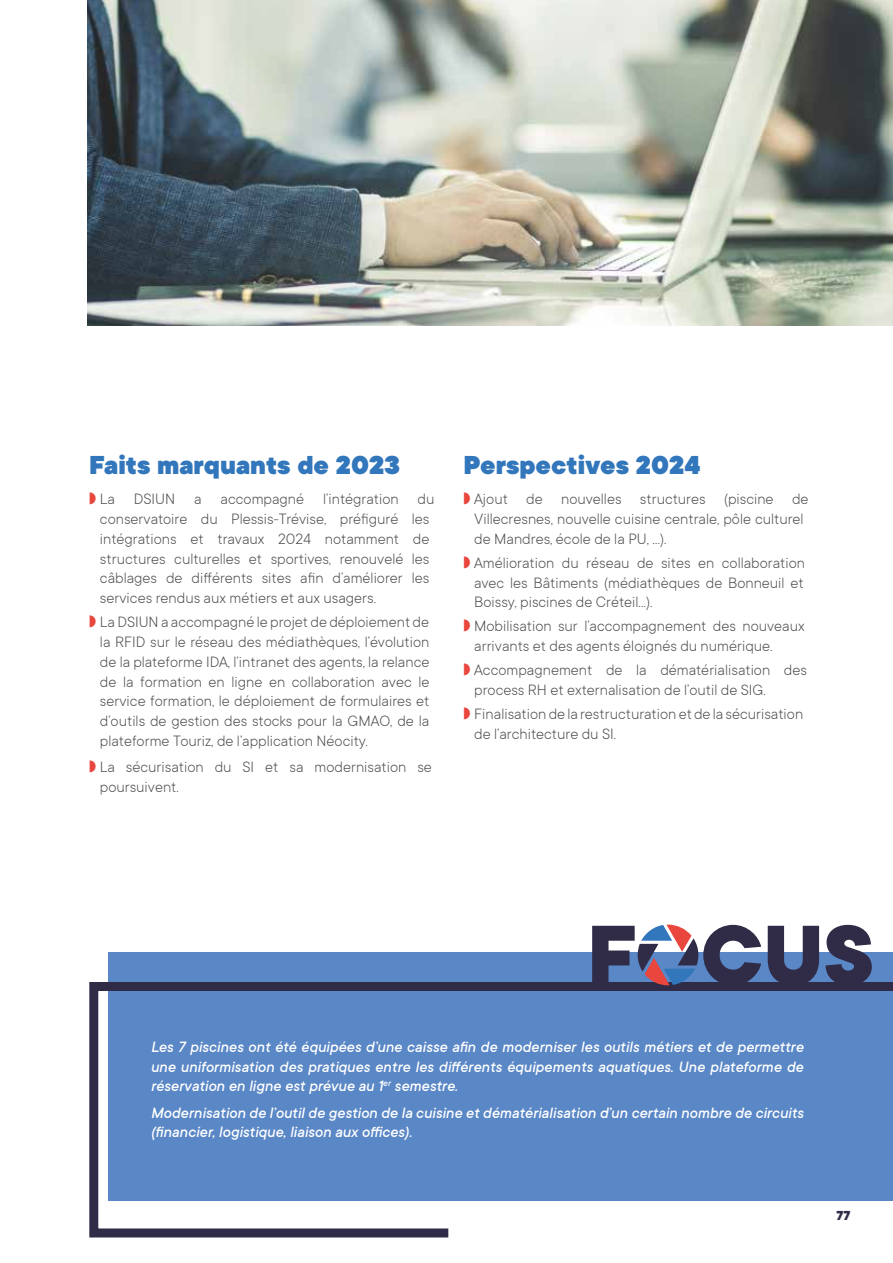
<style>
.page{position:relative;width:893px;height:1263px;background:#fff}
.page>*{position:absolute;margin:0;border:0;box-sizing:border-box;transform-origin:0 0}
.t1{font:800 93.3px "TT Commons";color:#302c47}
.t2{font:900 28.65px "TT Commons";color:#3276bb}
.t3{font:300 16.5px/19.8px "TT Commons";color:#484847}
.t4{font:italic 500 16.5px/19.8px "TT Commons";color:#fff;text-align:justify}
.t5{font:800 14.4px "TT Commons";color:#302c47}
.s1{color:#e9463d}
</style>
<div class="page">
<img style="left:87px;top:0;width:806px;height:325px">
<div style="left:108px;top:952px;width:785px;height:248px;background:#5a87c6"></div>
<svg style="left:89px;top:982px;width:804px;height:256px"></svg>
<svg style="left:638px;top:925px;width:60px;height:60px"></svg>
<h2 class="t2" style="left:89px;top:448px;width:312px">Faits marquants de 2023</h2>
<p class="t3" style="left:100px;top:489px;width:336px;text-indent:-11px"><span class="s1">◗</span> La DSIUN a accompagné l’intégration du conservatoire du Plessis-Trévise, préfiguré les intégrations et travaux 2024 notamment de structures culturelles et sportives, renouvelé les câblages de différents sites afin d’améliorer les services rendus aux métiers et aux usagers.</p>
<p class="t3" style="left:100px;top:612px;width:331px;text-align:justify;text-indent:-11px"><span class="s1">◗</span> La DSIUN a accompagné le projet de déploiement de la RFID sur le réseau des médiathèques, l’évolution de la plateforme IDA, l’intranet des agents, la relance de la formation en ligne en collaboration avec le service formation, le déploiement de formulaires et d’outils de gestion des stocks pour la GMAO, de la plateforme Touriz, de l’application Néocity.</p>
<p class="t3" style="left:100px;top:757px;width:333px;text-indent:-11px"><span class="s1">◗</span> La sécurisation du SI et sa modernisation se poursuivent.</p>
<h2 class="t2" style="left:463px;top:448px;width:238px">Perspectives 2024</h2>
<p class="t3" style="left:474px;top:489px;width:336px;text-indent:-11px"><span class="s1">◗</span> Ajout de nouvelles structures (piscine de<br>Villecresnes, nouvelle cuisine centrale, pôle culturel de Mandres, école de la PU, ...).</p>
<p class="t3" style="left:474px;top:553px;width:332px;text-align:justify;text-indent:-11px"><span class="s1">◗</span> Amélioration du réseau de sites en collaboration avec les Bâtiments (médiathèques de Bonneuil et Boissy, piscines de Créteil...).</p>
<p class="t3" style="left:474px;top:616px;width:332px;text-indent:-11px"><span class="s1">◗</span> Mobilisation sur l’accompagnement des nouveaux arrivants et des agents éloignés du numérique.</p>
<p class="t3" style="left:474px;top:660px;width:334px;text-indent:-11px"><span class="s1">◗</span> Accompagnement de la dématérialisation des process RH et externalisation de l’outil de SIG.</p>
<p class="t3" style="left:474px;top:704px;width:331px;text-indent:-11px"><span class="s1">◗</span> Finalisation de la restructuration et de la sécurisation de l’architecture du SI.</p>
<h1 class="t1" style="left:587px;top:903px;width:289px">F CUS</h1>
<p class="t4" style="left:151px;top:1037px;width:654px">Les 7 piscines ont été équipées d’une caisse afin de moderniser les outils métiers et de permettre une uniformisation des pratiques entre les différents équipements aquatiques. Une plateforme de réservation en ligne est prévue au 1<sup>er</sup> semestre.</p>
<p class="t4" style="left:151px;top:1103px;width:654px">Modernisation de l’outil de gestion de la cuisine et dématérialisation d’un certain nombre de circuits (financier, logistique, liaison aux offices).</p>
<p class="t5" style="left:836px;top:1208px;width:15px">77</p>
</div>
